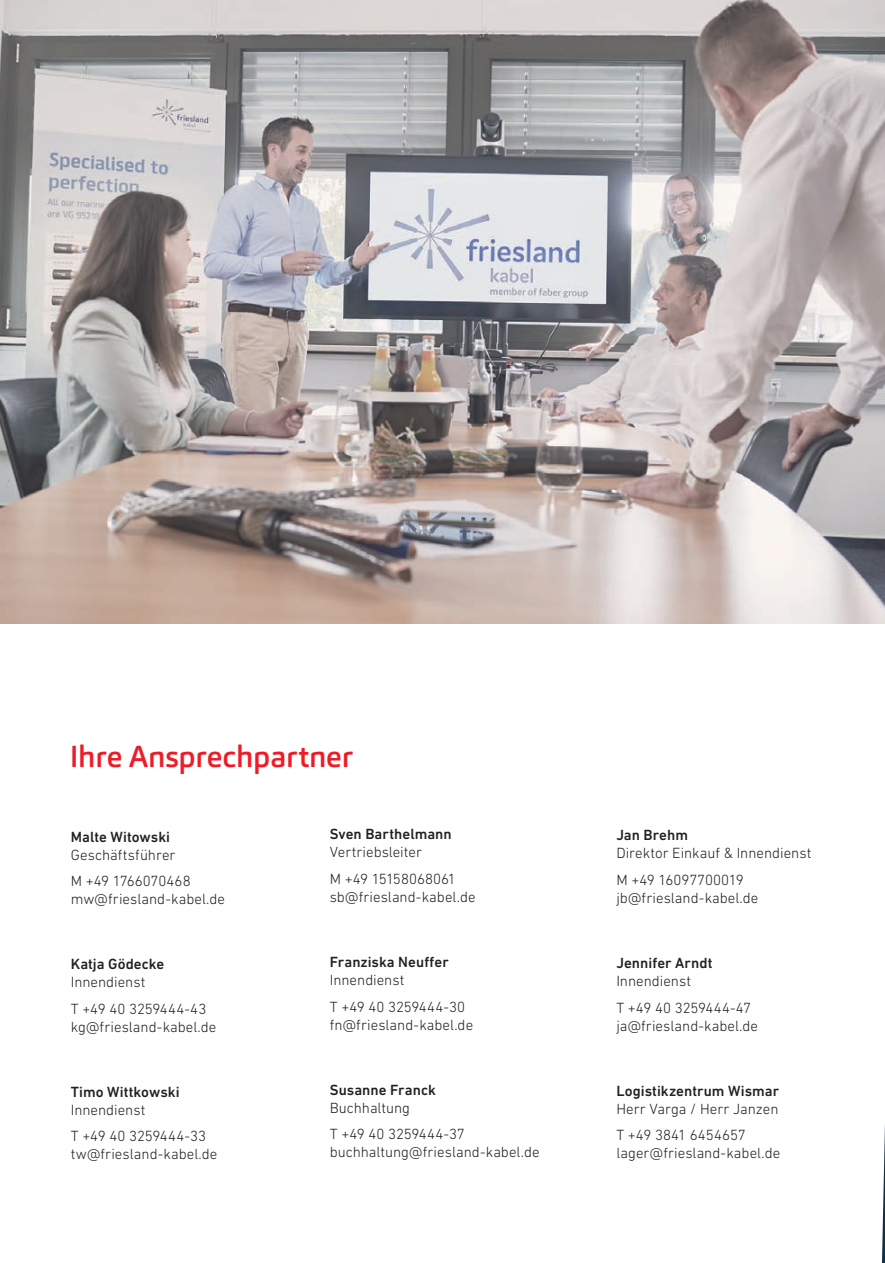
<style>
.page{position:relative;width:885px;height:1263px;background:#fff}
.page>*{position:absolute;margin:0;border:0;box-sizing:border-box;transform-origin:0 0}
.t1{font:500 30px "Carnas";letter-spacing:-.01em;color:#ee1c28}
.t2{font:300 15px/26.5px "DIN Next W1 G";color:#231f20}
.t3{font:500 15px "DIN Next W1 G";color:#231f20}
</style>
<div class="page">
<img style="left:0;top:0;width:884px;height:623px">
<svg style="left:881px;top:611px;width:4px;height:652px"></svg>
<h1 class="t1" style="left:70px;top:737px;width:284px">Ihre Ansprechpartner</h1>
<p class="t3" style="left:71px;top:828px;width:101px">Malte Witowski</p>
<p class="t2" style="left:71px;top:841px;width:121px">Geschäftsführer<br>M +49 1766070468</p>
<p class="t2" style="left:71px;top:885px;width:156px">mw@friesland-kabel.de</p>
<p class="t3" style="left:71px;top:955px;width:95px">Katja Gödecke</p>
<p class="t2" style="left:71px;top:969px;width:137px">Innendienst<br>T +49 40 3259444-43</p>
<p class="t2" style="left:71px;top:1013px;width:147px">kg@friesland-kabel.de</p>
<p class="t3" style="left:71px;top:1083px;width:110px">Timo Wittkowski</p>
<p class="t2" style="left:71px;top:1096px;width:137px">Innendienst<br>T +49 40 3259444-33</p>
<p class="t2" style="left:71px;top:1141px;width:148px">tw@friesland-kabel.de</p>
<p class="t3" style="left:330px;top:825px;width:123px">Sven Barthelmann</p>
<p class="t2" style="left:330px;top:839px;width:128px">Vertriebsleiter<br>M +49 15158068061</p>
<p class="t2" style="left:330px;top:883px;width:147px">sb@friesland-kabel.de</p>
<p class="t3" style="left:330px;top:954px;width:120px">Franziska Neuffer</p>
<p class="t2" style="left:330px;top:967px;width:137px">Innendienst<br>T +49 40 3259444-30</p>
<p class="t2" style="left:330px;top:1011px;width:145px">fn@friesland-kabel.de</p>
<p class="t3" style="left:330px;top:1081px;width:108px">Susanne Franck</p>
<p class="t2" style="left:330px;top:1094px;width:136px">Buchhaltung<br>T +49 40 3259444-37</p>
<p class="t2" style="left:330px;top:1139px;width:211px">buchhaltung@friesland-kabel.de</p>
<p class="t3" style="left:616px;top:827px;width:73px">Jan Brehm</p>
<p class="t2" style="left:616px;top:840px;width:196px">Direktor Einkauf &amp; Innendienst<br>M +49 16097700019</p>
<p class="t2" style="left:616px;top:884px;width:144px">jb@friesland-kabel.de</p>
<p class="t3" style="left:616px;top:954px;width:98px">Jennifer Arndt</p>
<p class="t2" style="left:616px;top:967px;width:136px">Innendienst<br>T +49 40 3259444-47</p>
<p class="t2" style="left:616px;top:1012px;width:143px">ja@friesland-kabel.de</p>
<p class="t3" style="left:616px;top:1082px;width:164px">Logistikzentrum Wismar</p>
<p class="t2" style="left:616px;top:1095px;width:164px">Herr Varga / Herr Janzen<br>T +49 3841 6454657</p>
<p class="t2" style="left:616px;top:1139px;width:165px">lager@friesland-kabel.de</p>
</div>
